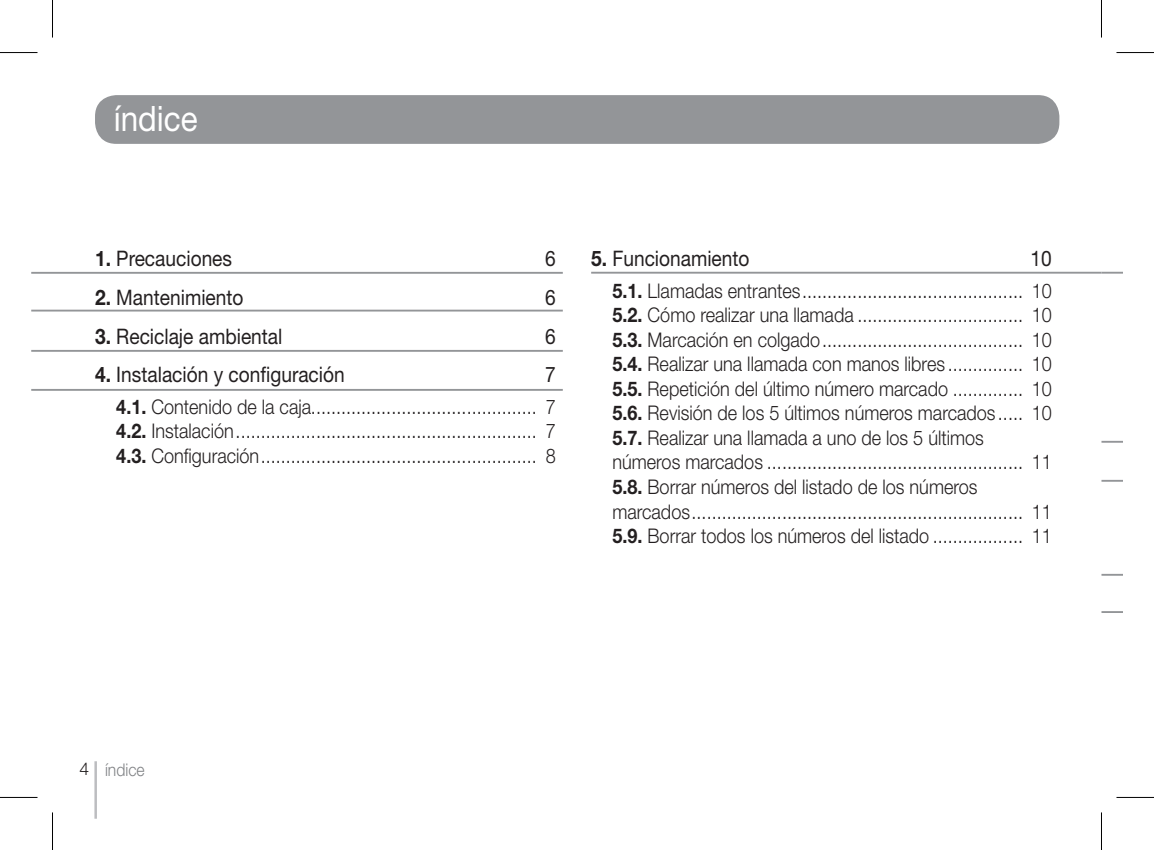
<style>
.page{position:relative;width:1154px;height:850px;background:#fff}
.page>*{position:absolute;margin:0;border:0;box-sizing:border-box;transform-origin:0 0}
.t1{font:35px "Helvetica Neue LT Std";color:#fff;scale:.9 1}
.t2{font:21.5px "Helvetica Neue LT Std";color:#231f20;scale:.89 1}
.t3{font:300 20.25px/24.5px "Helvetica Neue LT Std";color:#231f20;text-align:justify;scale:.89 1}
.t4{font:300 17.5px "Helvetica Neue LT Std";color:#808285;scale:.9 1}
.s1{font-weight:700}
.s2{color:#231f20}
</style>
<div class="page">
<hr style="left:94px;top:760px;width:3px;height:58px;background:#bcbdc0">
<div style="left:95px;top:95px;width:964px;height:49px;background:#939598;border-radius:21px"></div>
<hr style="left:31px;top:272px;width:532px;height:1px;background:#939598">
<hr style="left:31px;top:309px;width:532px;height:2px;background:#939598">
<hr style="left:31px;top:350px;width:532px;height:1px;background:#939598">
<hr style="left:31px;top:389px;width:532px;height:1px;background:#939598">
<hr style="left:591px;top:271px;width:510px;height:2px;background:#939598">
<hr style="left:1101px;top:271px;width:22px;height:2px;background:#939598">
<hr style="left:1101px;top:440px;width:22px;height:2px;background:#939598">
<hr style="left:1101px;top:479px;width:22px;height:2px;background:#939598">
<hr style="left:1101px;top:573px;width:22px;height:2px;background:#939598">
<hr style="left:1101px;top:610px;width:22px;height:2px;background:#939598">
<hr style="left:0;top:52px;width:38px;height:1px;background:#000">
<hr style="left:1116px;top:52px;width:38px;height:1px;background:#000">
<hr style="left:0;top:796px;width:38px;height:1px;background:#000">
<hr style="left:1116px;top:796px;width:38px;height:1px;background:#000">
<hr style="left:52px;top:0;width:1px;height:38px;background:#000">
<hr style="left:52px;top:812px;width:1px;height:37px;background:#000">
<hr style="left:1101px;top:0;width:1px;height:38px;background:#000">
<hr style="left:1101px;top:812px;width:1px;height:37px;background:#000">
<h1 class="t1" style="left:114px;top:97px;width:95px">índice</h1>
<p class="t2" style="left:95px;top:245px;width:156px"><span class="s1">1.</span> Precauciones</p>
<p class="t2" style="left:545px;top:245px;width:13px">6</p>
<p class="t2" style="left:95px;top:284px;width:168px"><span class="s1">2.</span> Mantenimiento</p>
<p class="t2" style="left:545px;top:284px;width:13px">6</p>
<p class="t2" style="left:95px;top:323px;width:212px"><span class="s1">3.</span> Reciclaje ambiental</p>
<p class="t2" style="left:545px;top:323px;width:13px">6</p>
<p class="t2" style="left:95px;top:361px;width:282px"><span class="s1">4.</span> Instalación y configuración</p>
<p class="t2" style="left:545px;top:361px;width:13px">7</p>
<p class="t3" style="left:116px;top:394px;width:495px"><span class="s1">4.1.</span> Contenido de la caja............................................. 7<br><span class="s1">4.2.</span> Instalación............................................................ 7<br><span class="s1">4.3.</span> Configuración....................................................... 8</p>
<p class="t2" style="left:591px;top:245px;width:179px"><span class="s1">5.</span> Funcionamiento</p>
<p class="t2" style="left:1030px;top:245px;width:25px">10</p>
<p class="t3" style="left:612px;top:278px;width:495px;text-align:left"><span class="s1">5.1.</span> Llamadas entrantes............................................ 10<br><span class="s1">5.2.</span> Cómo realizar una llamada ................................. 10<br><span class="s1">5.3.</span> Marcación en colgado........................................ 10<br><span class="s1">5.4.</span> Realizar una llamada con manos libres ............... 10<br><span class="s1">5.5.</span> Repetición del último número marcado .............. 10<br><span class="s1">5.6.</span> Revisión de los 5 últimos números marcados ..... 10<br><span class="s1">5.7.</span> Realizar una llamada a uno de los 5 últimos números marcados ................................................... 11<br><span class="s1">5.8.</span> Borrar números del listado de los números marcados.................................................................. 11<br><span class="s1">5.9.</span> Borrar todos los números del listado .................. 11</p>
<p class="t4" style="left:80px;top:758px;width:74px"><span class="s2">4</span> índice</p>
</div>
